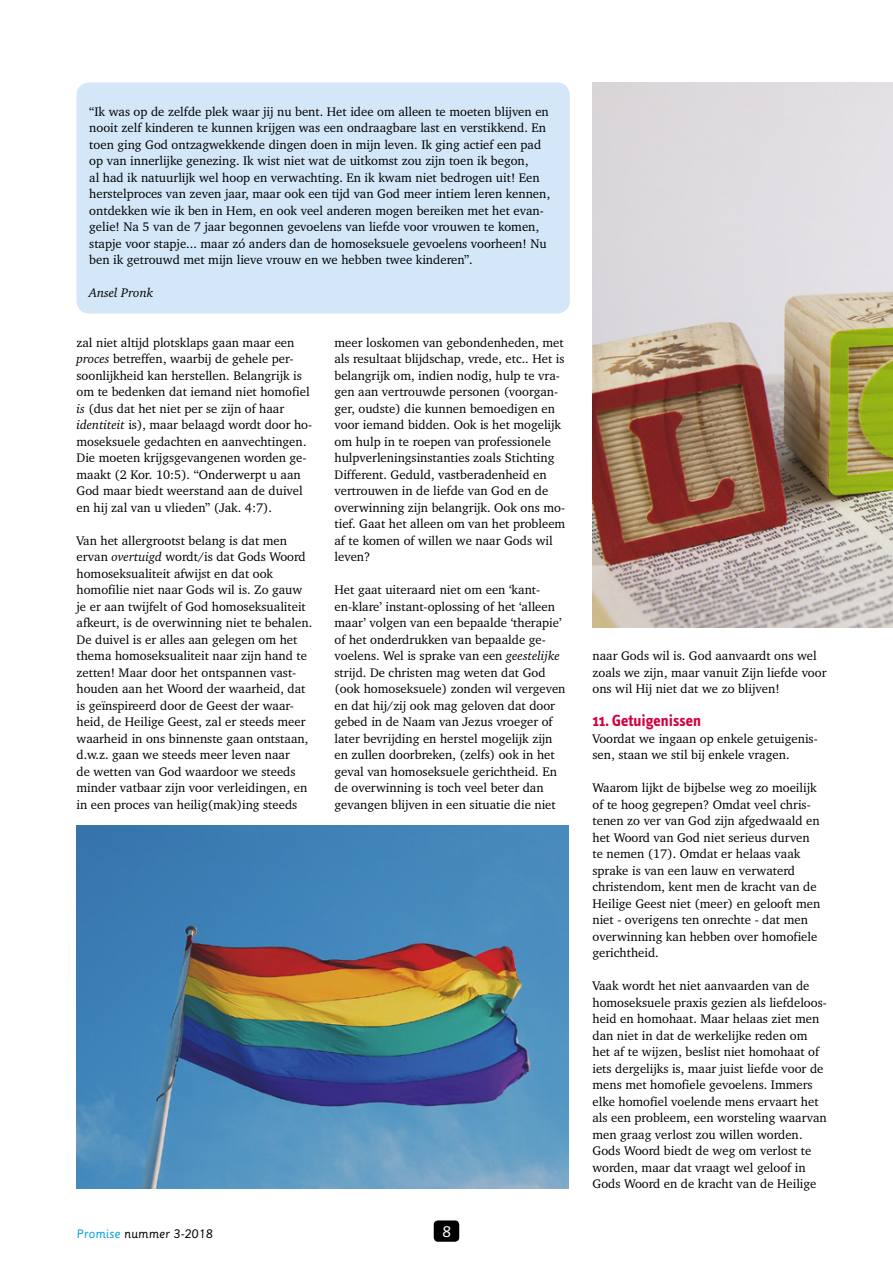
<style>
.page{position:relative;width:893px;height:1263px;background:#fff}
.page>*{position:absolute;margin:0;border:0;box-sizing:border-box;transform-origin:0 0}
.t1{font:700 16.5px "Info Text";color:#d30240}
.t2{font:15px "Sassoon Primary";color:#fff}
.t3{font:12.75px/16.5px "Charter IT Cby BT";color:#000}
.t4{font:italic 12.75px "Charter IT Cby BT";color:#000}
.t5{font:12px "Sassoon Primary";color:#000}
.s1{font-style:italic}
.s2{color:#009edf}
</style>
<div class="page">
<div style="left:434px;top:1220px;width:25px;height:22px;background:#000;border-radius:4px"></div>
<img style="left:592px;top:82px;width:301px;height:545px">
<img style="left:77px;top:825px;width:492px;height:363px">
<div style="left:77px;top:83px;width:493px;height:231px;background:#d4e7f8;border-radius:13px"></div>
<p class="t3" style="left:89px;top:103px;width:462px">“Ik was op de zelfde plek waar jij nu bent. Het idee om alleen te moeten blijven en nooit zelf kinderen te kunnen krijgen was een ondraagbare last en verstikkend. En toen ging God ontzagwekkende dingen doen in mijn leven. Ik ging actief een pad op van innerlijke genezing. Ik wist niet wat de uitkomst zou zijn toen ik begon,<br>al had ik natuurlijk wel hoop en verwachting. En ik kwam niet bedrogen uit! Een herstelproces van zeven jaar, maar ook een tijd van God meer intiem leren kennen, ontdekken wie ik ben in Hem, en ook veel anderen mogen bereiken met het evan&shy;gelie! Na 5 van de 7 jaar begonnen gevoelens van liefde voor vrouwen te komen, stapje voor stapje... maar zó anders dan de homoseksuele gevoelens voorheen! Nu ben ik getrouwd met mijn lieve vrouw en we hebben twee kinderen”.</p>
<p class="t4" style="left:89px;top:284px;width:66px">Ansel Pronk</p>
<p class="t3" style="left:77px;top:334px;width:237px">zal niet altijd plotsklaps gaan maar een <span class="s1">proces</span> betreffen, waarbij de gehele per&shy;soonlijkheid kan herstellen. Belangrijk is om te bedenken dat iemand niet homofiel <span class="s1">is</span> (dus dat het niet per se zijn of haar <span class="s1">identiteit</span> is), maar belaagd wordt door ho&shy;moseksuele gedachten en aanvechtingen.<br>Die moeten krijgsgevangenen worden ge&shy;maakt (2 Kor. 10:5). “Onderwerpt u aan God maar biedt weerstand aan de duivel en hij zal van u vlieden” (Jak. 4:7).</p>
<p class="t3" style="left:77px;top:532px;width:237px">Van het allergrootst belang is dat men ervan <span class="s1">overtuigd</span> wordt/is dat Gods Woord homoseksualiteit afwijst en dat ook homofilie niet naar Gods wil is. Zo gauw je er aan twijfelt of God homoseksualiteit afkeurt, is de overwinning niet te behalen.<br>De duivel is er alles aan gelegen om het thema homoseksualiteit naar zijn hand te zetten! Maar door het ontspannen vast&shy;houden aan het Woord der waarheid, dat is geïnspireerd door de Geest der waar&shy;heid, de Heilige Geest, zal er steeds meer waarheid in ons binnenste gaan ontstaan, d.w.z. gaan we steeds meer leven naar<br>de wetten van God waardoor we steeds minder vatbaar zijn voor verleidingen, en in een proces van heilig(mak)ing steeds</p>
<p class="t3" style="left:334px;top:334px;width:232px">meer loskomen van gebondenheden, met als resultaat blijdschap, vrede, etc.. Het is belangrijk om, indien nodig, hulp te vra&shy;gen aan vertrouwde personen (voorgan&shy;ger, oudste) die kunnen bemoedigen en voor iemand bidden. Ook is het mogelijk om hulp in te roepen van professionele hulpverleningsinstanties zoals Stichting Different. Geduld, vastberadenheid en vertrouwen in de liefde van God en de overwinning zijn belangrijk. Ook ons mo&shy;tief. Gaat het alleen om van het probleem af te komen of willen we naar Gods wil leven?</p>
<p class="t3" style="left:334px;top:581px;width:232px">Het gaat uiteraard niet om een ‘kant&shy;en-klare’ instant-oplossing of het ‘alleen maar’ volgen van een bepaalde ‘therapie’ of het onderdrukken van bepaalde ge&shy;voelens. Wel is sprake van een <span class="s1">geestelijke </span>strijd. De christen mag weten dat God (ook homoseksuele) zonden wil vergeven en dat hij/zij ook mag geloven dat door gebed in de Naam van Jezus vroeger of later bevrijding en herstel mogelijk zijn en zullen doorbreken, (zelfs) ook in het geval van homoseksuele gerichtheid. En de overwinning is toch veel beter dan gevangen blijven in een situatie die niet</p>
<p class="t5" style="left:77px;top:1226px;width:138px"><span class="s2">Promise</span> nummer 3-2018</p>
<p class="t2" style="left:442px;top:1222px;width:10px">8</p>
<p class="t3" style="left:592px;top:647px;width:236px">naar Gods wil is. God aanvaardt ons wel zoals we zijn, maar vanuit Zijn liefde voor ons wil Hij niet dat we zo blijven!</p>
<p class="t1" style="left:592px;top:711px;width:110px">11. Getuigenissen</p>
<p class="t3" style="left:592px;top:730px;width:227px">Voordat we ingaan op enkele getuigenis&shy;sen, staan we stil bij enkele vragen.</p>
<p class="t3" style="left:592px;top:779px;width:229px">Waarom lijkt de bijbelse weg zo moeilijk of te hoog gegrepen? Omdat veel chris&shy;tenen zo ver van God zijn afgedwaald en het Woord van God niet serieus durven te nemen (17). Omdat er helaas vaak sprake is van een lauw en verwaterd christendom, kent men de kracht van de Heilige Geest niet (meer) en gelooft men niet - overigens ten onrechte - dat men overwinning kan hebben over homofiele gerichtheid.</p>
<p class="t3" style="left:592px;top:977px;width:236px">Vaak wordt het niet aanvaarden van de homoseksuele praxis gezien als liefdeloos&shy;heid en homohaat. Maar helaas ziet men dan niet in dat de werkelijke reden om het af te wijzen, beslist niet homohaat of iets dergelijks is, maar juist liefde voor de mens met homofiele gevoelens. Immers elke homofiel voelende mens ervaart het als een probleem, een worsteling waarvan men graag verlost zou willen worden.<br>Gods Woord biedt de weg om verlost te worden, maar dat vraagt wel geloof in Gods Woord en de kracht van de Heilige</p>
</div>
